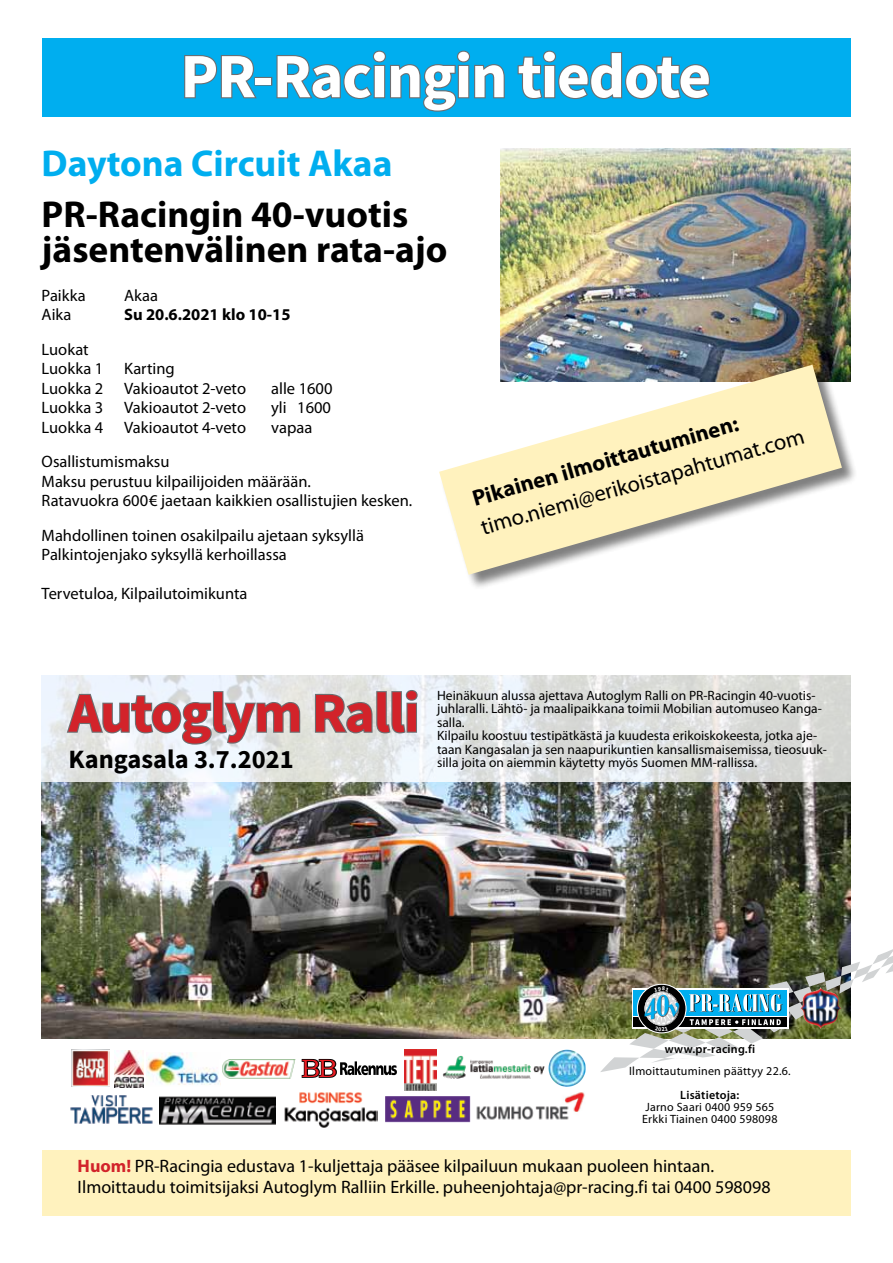
<style>
.page{position:relative;width:893px;height:1263px;background:#fff}
.page>*{position:absolute;margin:0;border:0;box-sizing:border-box;transform-origin:0 0}
.t1{font:700 63px "Source Sans Pro";letter-spacing:-.02em;color:#fff}
.t2{font:700 56.25px "Source Sans Pro";letter-spacing:-.02em;color:#d2232a}
.t3{font:700 37.5px/34.5px "Myriad Pro";color:#000}
.t4{font:700 37.5px "Myriad Pro";color:#00aeef}
.t5{font:700 26.4px "Source Sans Pro";color:#000}
.t6{font:25.05px "Bookman Old Style";color:#ed1d24}
.t7{font:22.5px "Myriad Pro";color:#000}
.t8{font:700 22.5px "Myriad Pro";color:#000}
.t9{font:18px/21px "Myriad Pro";color:#000}
.t10{font:16.5px/19.5px "Myriad Pro";color:#000}
.t11{font:700 16.5px "Myriad Pro";color:#000}
.t12{font:13.5px/13.5px "Myriad Pro";color:#000}
.t13{font:12px/12px "Myriad Pro";letter-spacing:.02em;color:#000}
.t14{font:600 12px "Myriad Pro";letter-spacing:.02em;color:#000}
.s1{font-weight:700;color:#d2232a}
</style>
<div class="page">
<div style="left:42px;top:38px;width:808px;height:78px;background:#00aeef"></div>
<div style="left:42px;top:1150px;width:808px;height:66px;background:#fff2be"></div>
<img style="left:41px;top:781px;width:809px;height:257px">
<svg style="left:41px;top:675px;width:810px;height:106px;background:#e1e4e4"></svg>
<svg style="left:66px;top:690px;width:235px;height:56px;background:#ced1d5"></svg>
<svg style="left:314px;top:689px;width:105px;height:45px;background:#bfc1c1"></svg>
<img style="left:476px;top:1092px;width:109px;height:28px">
<img style="left:70px;top:1095px;width:83px;height:29px">
<svg style="left:301px;top:1058px;width:96px;height:20px"></svg>
<img style="left:442px;top:1056px;width:102px;height:23px">
<img style="left:115px;top:1050px;width:29px;height:37px">
<img style="left:71px;top:1049px;width:38px;height:38px">
<img style="left:548px;top:1050px;width:19px;height:26px">
<img style="left:146px;top:1052px;width:74px;height:33px">
<img style="left:405px;top:1050px;width:32px;height:40px">
<img style="left:159px;top:1096px;width:117px;height:29px">
<img style="left:385px;top:1096px;width:85px;height:26px">
<img style="left:284px;top:1092px;width:93px;height:36px">
<img style="left:219px;top:1060px;width:76px;height:19px">
<img style="left:500px;top:149px;width:351px;height:216px">
<svg style="left:184px;top:55px;width:75px;height:44px"></svg>
<div style="left:254px;top:77px;width:18px;height:9px;border:2px solid #6d6e71"></div>
<svg style="left:276px;top:50px;width:229px;height:62px"></svg>
<svg style="left:517px;top:50px;width:193px;height:50px"></svg>
<div style="left:439px;top:365px;width:418px;height:225px;background:#000;opacity:.5"></div>
<svg style="left:439px;top:365px;width:403px;height:210px;fill:#fff2be"></svg>
<img style="left:600px;top:948px;width:293px;height:124px">
<h1 class="t1" style="left:180px;top:34px;width:532px">PR-Racingin tiedote</h1>
<h3 class="t4" style="left:42px;top:139px;width:352px">Daytona Circuit Akaa</h3>
<h3 class="t3" style="left:42px;top:196px;width:407px">PR-Racingin 40-vuotis jäsentenvälinen rata-ajo</h3>
<p class="t10" style="left:42px;top:285px;width:46px">Paikka</p>
<p class="t10" style="left:124px;top:285px;width:35px">Akaa</p>
<p class="t10" style="left:42px;top:305px;width:31px">Aika</p>
<p class="t11" style="left:124px;top:304px;width:168px">Su 20.6.2021 klo 10-15</p>
<p class="t10" style="left:42px;top:339px;width:63px">Luokat<br>Luokka 1</p>
<p class="t10" style="left:124px;top:359px;width:52px">Karting</p>
<p class="t10" style="left:42px;top:378px;width:63px">Luokka 2</p>
<p class="t10" style="left:124px;top:378px;width:123px">Vakioautot 2-veto</p>
<p class="t10" style="left:271px;top:378px;width:63px">alle 1600</p>
<p class="t10" style="left:42px;top:398px;width:63px">Luokka 3</p>
<p class="t10" style="left:124px;top:398px;width:123px">Vakioautot 2-veto</p>
<p class="t10" style="left:271px;top:398px;width:61px">yli 1600</p>
<p class="t10" style="left:42px;top:417px;width:63px">Luokka 4</p>
<p class="t10" style="left:124px;top:417px;width:123px">Vakioautot 4-veto</p>
<p class="t10" style="left:271px;top:417px;width:43px">vapaa</p>
<p class="t10" style="left:42px;top:452px;width:372px">Osallistumismaksu<br>Maksu perustuu kilpailijoiden määrään.<br>Ratavuokra 600€ jaetaan kaikkien osallistujien kesken.</p>
<p class="t10" style="left:42px;top:525px;width:324px">Mahdollinen toinen osakilpailu ajetaan syksyllä<br>Palkintojenjako syksyllä kerhoillassa</p>
<p class="t10" style="left:42px;top:584px;width:207px">Tervetuloa, Kilpailutoimikunta</p>
<h3 class="t8" style="left:469px;top:485px;width:277px;rotate:-16deg">Pikainen ilmoittautuminen:</h3>
<h3 class="t7" style="left:477px;top:514px;width:337px;rotate:-16deg">timo.niemi@erikoistapahtumat.com</h3>
<h2 class="t2" style="left:69px;top:675px;width:352px">Autoglym Ralli</h2>
<h3 class="t5" style="left:69px;top:741px;width:227px">Kangasala 3.7.2021</h3>
<p class="t12" style="left:437px;top:688px;width:391px">Heinäkuun alussa ajettava Autoglym Ralli on PR-Racingin 40-vuotis&shy;juhlaralli. Lähtö- ja maalipaikkana toimii Mobilian automuseo Kanga&shy;salla.<br>Kilpailu koostuu testipätkästä ja kuudesta erikoiskokeesta, jotka aje&shy;taan Kangasalan ja sen naapurikuntien kansallismaisemissa, tieosuuk&shy;silla joita on aiemmin käytetty myös Suomen MM-rallissa.</p>
<h3 class="t6" style="left:302px;top:1052px;width:37px">BB</h3>
<p class="t14" style="left:665px;top:1041px;width:92px">www.pr-racing.fi</p>
<p class="t13" style="left:629px;top:1065px;width:163px">Ilmoittautuminen päättyy 22.6.</p>
<p class="t14" style="left:680px;top:1087px;width:61px">Lisätietoja:</p>
<p class="t13" style="left:642px;top:1101px;width:137px">Jarno Saari 0400 959 565<br>Erkki Tiainen 0400 598098</p>
<p class="t9" style="left:78px;top:1155px;width:694px"><span class="s1">Huom!</span> PR-Racingia edustava 1-kuljettaja pääsee kilpailuun mukaan puoleen hintaan.<br>Ilmoittaudu toimitsijaksi Autoglym Ralliin Erkille. puheenjohtaja@pr-racing.fi tai 0400 598098</p>
</div>
